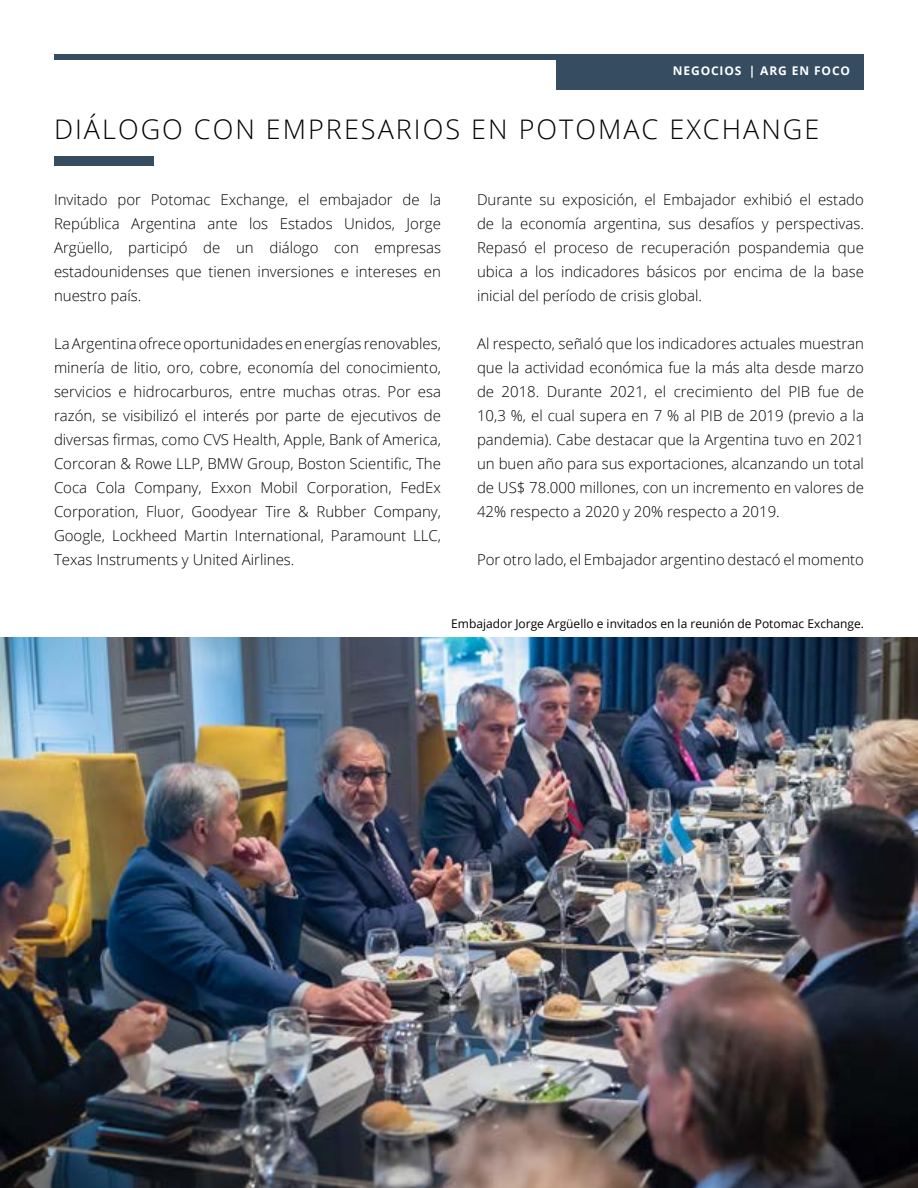
<style>
.page{position:relative;width:918px;height:1188px;background:#fff}
.page>*{position:absolute;margin:0;border:0;box-sizing:border-box;transform-origin:0 0}
.t1{font:300 27px "Open Sans";letter-spacing:.075em;color:#000}
.t2{font:300 15px/24px "Open Sans";color:#000;text-align:justify}
.t3{font:12px "Open Sans";color:#000}
.t4{font:700 12px "Open Sans";letter-spacing:.075em;color:#fff}
</style>
<div class="page">
<div style="left:54px;top:54px;width:810px;height:5px;background:#364d61"></div>
<div style="left:556px;top:54px;width:308px;height:36px;background:#364d61"></div>
<img style="left:0;top:637px;width:918px;height:551px">
<div style="left:54px;top:156px;width:100px;height:9px;background:#364d61"></div>
<p class="t4" style="left:673px;top:62px;width:21px">NEGOC</p>
<p class="t4" style="left:720px;top:62px;width:132px">IOS | ARG EN FOCO</p>
<h1 class="t1" style="left:54px;top:111px;width:767px">DIÁLOGO CON EMPRESARIOS EN POTOMAC EXCHANGE</h1>
<p class="t2" style="left:54px;top:187px;width:389px">Invitado por Potomac Exchange, el embajador de la República Argentina ante los Estados Unidos, Jorge Argüello, participó de un diálogo con empresas estadounidenses que tienen inversiones e intereses en nuestro país.</p>
<p class="t2" style="left:54px;top:331px;width:389px">La Argentina ofrece oportunidades en energías renovables, minería de litio, oro, cobre, economía del conocimiento, servicios e hidrocarburos, entre muchas otras. Por esa razón, se visibilizó el interés por parte de ejecutivos de diversas firmas, como CVS Health, Apple, Bank of America, Corcoran &amp; Rowe LLP, BMW Group, Boston Scientific, The Coca Cola Company, Exxon Mobil Corporation, FedEx Corporation, Fluor, Goodyear Tire &amp; Rubber Company, Google, Lockheed Martin International, Paramount LLC, Texas Instruments y United Airlines.</p>
<p class="t2" style="left:477px;top:187px;width:389px">Durante su exposición, el Embajador exhibió el estado de la economía argentina, sus desafíos y perspectivas.<br>Repasó el proceso de recuperación pospandemia que ubica a los indicadores básicos por encima de la base inicial del período de crisis global.</p>
<p class="t2" style="left:477px;top:331px;width:389px">Al respecto, señaló que los indicadores actuales muestran que la actividad económica fue la más alta desde marzo de 2018. Durante 2021, el crecimiento del PIB fue de 10,3 %, el cual supera en 7 % al PIB de 2019 (previo a la pandemia). Cabe destacar que la Argentina tuvo en 2021 un buen año para sus exportaciones, alcanzando un total de US$ 78.000 millones, con un incremento en valores de 42% respecto a 2020 y 20% respecto a 2019.</p>
<p class="t2" style="left:477px;top:547px;width:389px">Por otro lado, el Embajador argentino destacó el momento</p>
<p class="t3" style="left:451px;top:616px;width:414px">Embajador Jorge Argüello e invitados en la reunión de Potomac Exchange.</p>
</div>
